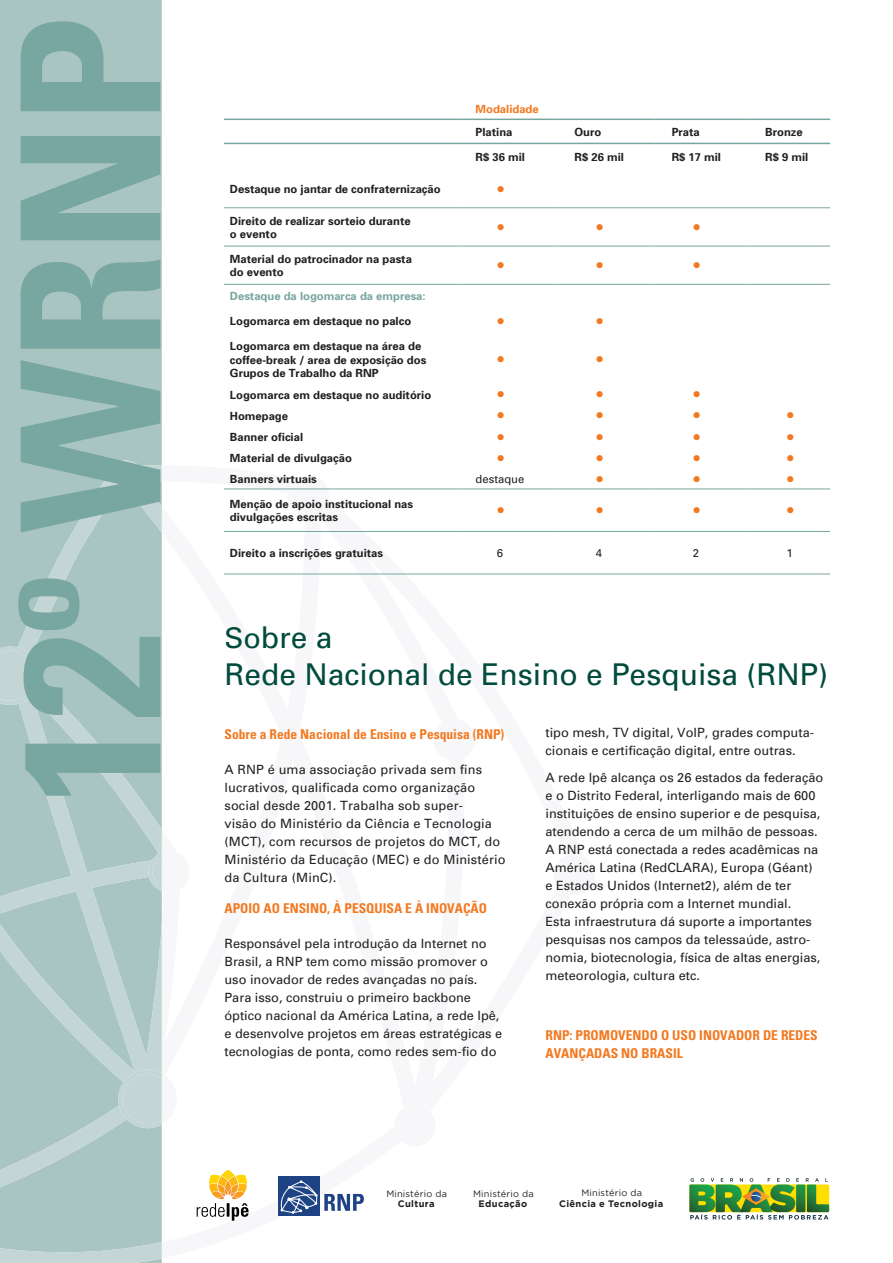
<style>
.page{position:relative;width:893px;height:1263px;background:#fff}
.page>*{position:absolute;margin:0;border:0;box-sizing:border-box;transform-origin:0 0}
.t1{font:condensed 193.5px "Univers 67 Bold";color:#78a6a0}
.t2{font:30px/37px "Univers 55";color:#004b3d}
.t3{font:condensed 13.5px/18px "Univers 67 Bold";color:#f27921}
.t4{font:12.75px/18px "Univers 55";color:#231f20}
.t5{font:11.25px/13.5px "Univers 65 Bold";color:#231f20}
.t6{font:11.25px "Univers 65 Bold";color:#78a6a0}
.t7{font:11.25px "Univers 55";color:#231f20}
.t8{font:11.25px "Univers 65 Bold";color:#f27921}
.t9{font:10.5px "Wingdings";color:#f27921}
.t10{font:700 9.3px "Gotham";letter-spacing:.035em;color:#231f20}
.t11{font:9.15px "Gotham";letter-spacing:.02em;color:#231f20}
.s1{font-size:28.5px}
</style>
<div class="page">
<div style="left:0;top:0;width:162px;height:480px;background:#a8c5c1"></div>
<svg style="left:0;top:1210px;width:197px;height:32px;fill:#a8c5c1"></svg>
<svg style="left:0;top:1242px;width:162px;height:21px;background:#b9cfcd"></svg>
<svg style="left:0;top:573px;width:583px;height:637px"></svg>
<svg style="left:0;top:480px;width:162px;height:589px;background:#adc8c5"></svg>
<svg style="left:553px;top:854px;width:30px;height:41px"></svg>
<svg style="left:432px;top:719px;width:44px;height:41px"></svg>
<svg style="left:105px;top:460px;width:225px;height:57px"></svg>
<svg style="left:148px;top:851px;width:42px;height:41px"></svg>
<svg style="left:394px;top:1105px;width:42px;height:41px"></svg>
<svg style="left:0;top:1069px;width:178px;height:125px;background:#b5cdca"></svg>
<svg style="left:0;top:646px;width:40px;height:59px;background:#c2d4d4"></svg>
<svg style="left:689px;top:1178px;width:140px;height:41px"></svg>
<div style="left:278px;top:1176px;width:42px;height:40px;background:#1e4385"></div>
<svg style="left:280px;top:1181px;width:37px;height:32px"></svg>
<svg style="left:324px;top:1194px;width:40px;height:17px"></svg>
<svg style="left:197px;top:1170px;width:52px;height:51px"></svg>
<hr style="left:224px;top:207px;width:235px;height:1px;background:#78a6a0">
<hr style="left:459px;top:207px;width:98px;height:1px;background:#78a6a0">
<hr style="left:557px;top:207px;width:98px;height:1px;background:#78a6a0">
<hr style="left:655px;top:207px;width:93px;height:1px;background:#78a6a0">
<hr style="left:748px;top:207px;width:82px;height:1px;background:#78a6a0">
<hr style="left:224px;top:246px;width:235px;height:1px;background:#78a6a0">
<hr style="left:459px;top:246px;width:98px;height:1px;background:#78a6a0">
<hr style="left:557px;top:246px;width:98px;height:1px;background:#78a6a0">
<hr style="left:655px;top:246px;width:93px;height:1px;background:#78a6a0">
<hr style="left:748px;top:246px;width:82px;height:1px;background:#78a6a0">
<hr style="left:224px;top:284px;width:235px;height:1px;background:#78a6a0">
<hr style="left:459px;top:284px;width:98px;height:1px;background:#78a6a0">
<hr style="left:557px;top:284px;width:98px;height:1px;background:#78a6a0">
<hr style="left:655px;top:284px;width:93px;height:1px;background:#78a6a0">
<hr style="left:748px;top:284px;width:82px;height:1px;background:#78a6a0">
<hr style="left:224px;top:489px;width:235px;height:1px;background:#78a6a0">
<hr style="left:224px;top:531px;width:235px;height:1px;background:#78a6a0">
<hr style="left:224px;top:574px;width:235px;height:1px;background:#78a6a0">
<hr style="left:459px;top:489px;width:98px;height:1px;background:#78a6a0">
<hr style="left:557px;top:489px;width:98px;height:1px;background:#78a6a0">
<hr style="left:655px;top:489px;width:93px;height:1px;background:#78a6a0">
<hr style="left:748px;top:489px;width:82px;height:1px;background:#78a6a0">
<hr style="left:459px;top:531px;width:98px;height:1px;background:#78a6a0">
<hr style="left:557px;top:531px;width:98px;height:1px;background:#78a6a0">
<hr style="left:655px;top:531px;width:93px;height:1px;background:#78a6a0">
<hr style="left:748px;top:531px;width:82px;height:1px;background:#78a6a0">
<hr style="left:459px;top:574px;width:98px;height:1px;background:#78a6a0">
<hr style="left:557px;top:574px;width:98px;height:1px;background:#78a6a0">
<hr style="left:655px;top:574px;width:93px;height:1px;background:#78a6a0">
<hr style="left:748px;top:574px;width:82px;height:1px;background:#78a6a0">
<hr style="left:224px;top:119px;width:235px;height:1px;background:#78a6a0">
<hr style="left:459px;top:119px;width:98px;height:1px;background:#78a6a0">
<hr style="left:557px;top:119px;width:98px;height:1px;background:#78a6a0">
<hr style="left:655px;top:119px;width:93px;height:1px;background:#78a6a0">
<hr style="left:748px;top:119px;width:82px;height:1px;background:#78a6a0">
<hr style="left:224px;top:143px;width:235px;height:1px;background:#78a6a0">
<hr style="left:459px;top:143px;width:98px;height:1px;background:#78a6a0">
<hr style="left:557px;top:143px;width:98px;height:1px;background:#78a6a0">
<hr style="left:655px;top:143px;width:93px;height:1px;background:#78a6a0">
<hr style="left:748px;top:143px;width:82px;height:1px;background:#78a6a0">
<h1 class="t1" style="left:-27px;top:805px;width:791px;rotate:-90deg">12º WRNP</h1>
<p class="t8" style="left:476px;top:102px;width:65px">Modalidade</p>
<p class="t5" style="left:476px;top:125px;width:38px">Platina</p>
<p class="t5" style="left:575px;top:125px;width:28px">Ouro</p>
<p class="t5" style="left:672px;top:125px;width:30px">Prata</p>
<p class="t5" style="left:765px;top:125px;width:39px">Bronze</p>
<p class="t5" style="left:476px;top:150px;width:51px">R$ 36 mil</p>
<p class="t5" style="left:575px;top:150px;width:51px">R$ 26 mil</p>
<p class="t5" style="left:672px;top:150px;width:51px">R$ 17 mil</p>
<p class="t5" style="left:765px;top:150px;width:45px">R$ 9 mil</p>
<p class="t5" style="left:230px;top:182px;width:212px">Destaque no jantar de confraternização</p>
<p class="t9" style="left:497px;top:183px;width:9px">●</p>
<p class="t5" style="left:230px;top:214px;width:182px">Direito de realizar sorteio durante o evento</p>
<p class="t9" style="left:497px;top:221px;width:9px">●</p>
<p class="t9" style="left:596px;top:221px;width:9px">●</p>
<p class="t9" style="left:693px;top:221px;width:9px">●</p>
<p class="t5" style="left:230px;top:252px;width:183px">Material do patrocinador na pasta do evento</p>
<p class="t9" style="left:497px;top:260px;width:9px">●</p>
<p class="t9" style="left:596px;top:260px;width:9px">●</p>
<p class="t9" style="left:693px;top:260px;width:9px">●</p>
<p class="t6" style="left:230px;top:289px;width:197px">Destaque da logomarca da empresa:</p>
<p class="t5" style="left:230px;top:315px;width:183px">Logomarca em destaque no palco</p>
<p class="t9" style="left:497px;top:316px;width:9px">●</p>
<p class="t9" style="left:596px;top:316px;width:9px">●</p>
<p class="t5" style="left:230px;top:340px;width:198px">Logomarca em destaque na área de coffee-break / area de exposição dos<br>Grupos de Trabalho da RNP</p>
<p class="t9" style="left:497px;top:354px;width:9px">●</p>
<p class="t9" style="left:596px;top:354px;width:9px">●</p>
<p class="t5" style="left:230px;top:388px;width:203px">Logomarca em destaque no auditório</p>
<p class="t9" style="left:497px;top:389px;width:9px">●</p>
<p class="t9" style="left:596px;top:389px;width:9px">●</p>
<p class="t9" style="left:693px;top:389px;width:9px">●</p>
<p class="t5" style="left:230px;top:409px;width:60px">Homepage</p>
<p class="t9" style="left:497px;top:410px;width:9px">●</p>
<p class="t9" style="left:596px;top:410px;width:9px">●</p>
<p class="t9" style="left:693px;top:410px;width:9px">●</p>
<p class="t9" style="left:786px;top:410px;width:9px">●</p>
<p class="t5" style="left:230px;top:430px;width:75px">Banner oficial</p>
<p class="t9" style="left:497px;top:431px;width:9px">●</p>
<p class="t9" style="left:596px;top:431px;width:9px">●</p>
<p class="t9" style="left:693px;top:431px;width:9px">●</p>
<p class="t9" style="left:786px;top:431px;width:9px">●</p>
<p class="t5" style="left:230px;top:451px;width:123px">Material de divulgação</p>
<p class="t9" style="left:497px;top:452px;width:9px">●</p>
<p class="t9" style="left:596px;top:452px;width:9px">●</p>
<p class="t9" style="left:693px;top:452px;width:9px">●</p>
<p class="t9" style="left:786px;top:452px;width:9px">●</p>
<p class="t5" style="left:230px;top:472px;width:88px">Banners virtuais</p>
<p class="t7" style="left:476px;top:472px;width:50px">destaque</p>
<p class="t9" style="left:596px;top:473px;width:9px">●</p>
<p class="t9" style="left:693px;top:473px;width:9px">●</p>
<p class="t9" style="left:786px;top:473px;width:9px">●</p>
<p class="t5" style="left:230px;top:497px;width:185px">Menção de apoio institucional nas divulgações escritas</p>
<p class="t9" style="left:497px;top:505px;width:9px">●</p>
<p class="t9" style="left:596px;top:505px;width:9px">●</p>
<p class="t9" style="left:693px;top:505px;width:9px">●</p>
<p class="t9" style="left:786px;top:505px;width:9px">●</p>
<p class="t5" style="left:230px;top:546px;width:155px">Direito a inscrições gratuitas</p>
<p class="t7" style="left:497px;top:547px;width:8px">6</p>
<p class="t7" style="left:596px;top:547px;width:8px">4</p>
<p class="t7" style="left:693px;top:547px;width:8px">2</p>
<p class="t7" style="left:786px;top:547px;width:8px">1</p>
<h2 class="t2" style="left:224px;top:619px;width:605px"><span class="s1">So</span>bre a<br>Rede Nacional de Ensino e Pesquisa (RNP)</h2>
<p class="t3" style="left:224px;top:725px;width:281px">Sobre a Rede Nacional de Ensino e Pesquisa (RNP)</p>
<p class="t4" style="left:224px;top:760px;width:283px">A RNP é uma associação privada sem fins lucrativos, qualificada como organização social desde 2001. Trabalha sob super-<br>visão do Ministério da Ciência e Tecnologia (MCT), com recursos de projetos do MCT, do Ministério da Educação (MEC) e do Ministério da Cultura (MinC).</p>
<p class="t3" style="left:224px;top:899px;width:264px">APOIO AO ENSINO, À PESQUISA E À INOVAÇÃO</p>
<p class="t4" style="left:224px;top:934px;width:279px">Responsável pela introdução da Internet no Brasil, a RNP tem como missão promover o uso inovador de redes avançadas no país.<br>Para isso, construiu o primeiro backbone óptico nacional da América Latina, a rede Ipê, e desenvolve projetos em áreas estratégicas e tecnologias de ponta, como redes sem-fio do</p>
<p class="t4" style="left:545px;top:724px;width:270px">tipo mesh, TV digital, VoIP, grades computa&shy;cionais e certificação digital, entre outras.</p>
<p class="t4" style="left:545px;top:768px;width:279px">A rede Ipê alcança os 26 estados da federação e o Distrito Federal, interligando mais de 600 instituições de ensino superior e de pesquisa, atendendo a cerca de um milhão de pessoas.<br>A RNP está conectada a redes acadêmicas na América Latina (RedCLARA), Europa (Géant)<br>e Estados Unidos (Internet2), além de ter conexão própria com a Internet mundial.<br>Esta infraestrutura dá suporte a importantes pesquisas nos campos da telessaúde, astro&shy;nomia, biotecnologia, física de altas energias, meteorologia, cultura etc.</p>
<p class="t3" style="left:545px;top:1026px;width:274px">RNP: PROMOVENDO O USO INOVADOR DE REDES<br>AVANÇADAS NO BRASIL</p>
<p class="t11" style="left:386px;top:1188px;width:62px">Ministério da</p>
<p class="t10" style="left:398px;top:1198px;width:38px">Cultura</p>
<p class="t11" style="left:473px;top:1188px;width:62px">Ministério da</p>
<p class="t10" style="left:479px;top:1198px;width:50px">Educação</p>
<p class="t11" style="left:581px;top:1188px;width:62px">Ministério da</p>
<p class="t10" style="left:559px;top:1198px;width:105px">Ciência e Tecnologia</p>
</div>
